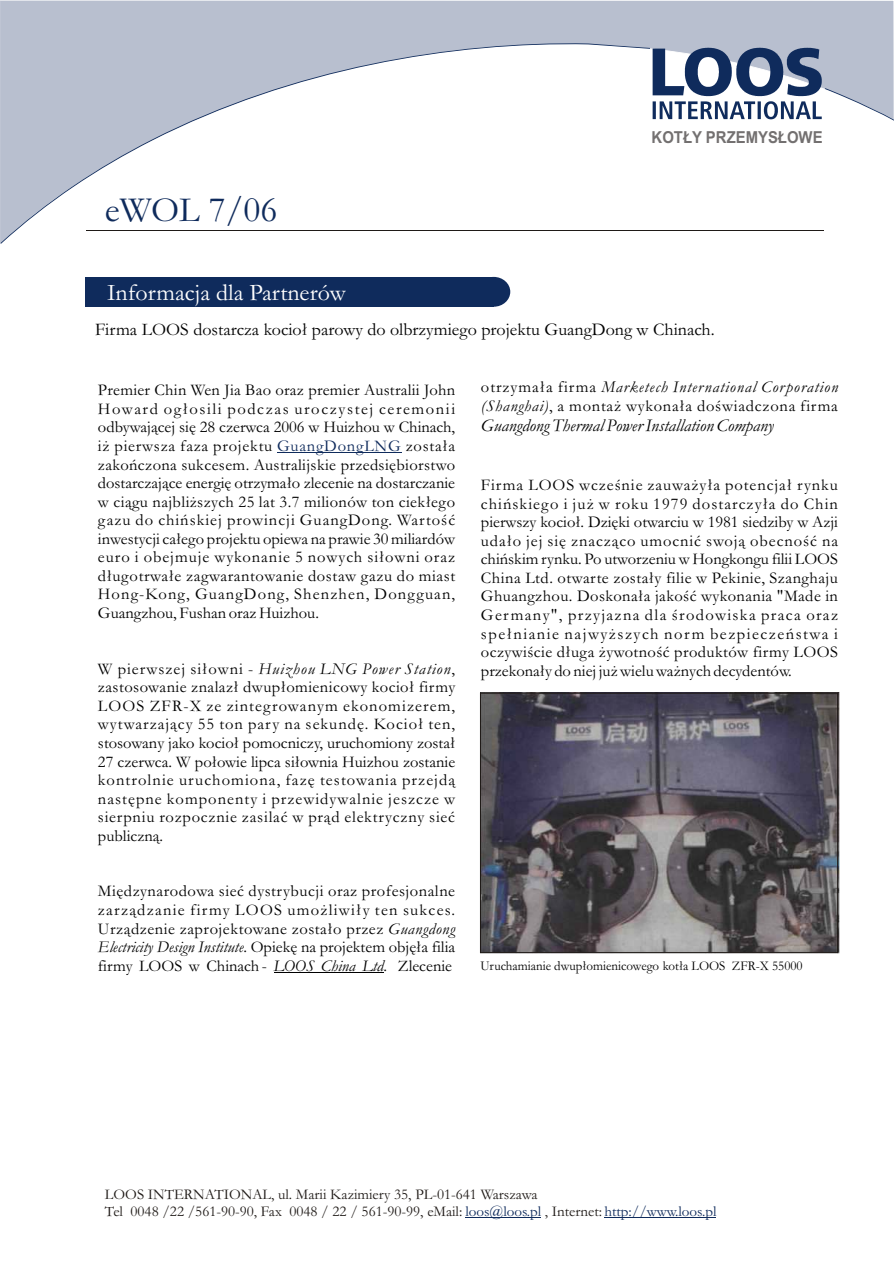
<style>
.page{position:relative;width:894px;height:1263px;background:#fff}
.page>*{position:absolute;margin:0;border:0;box-sizing:border-box;transform-origin:0 0}
.t1{font:36px "Garamond";color:#0f2b5c}
.t2{font:24px "Garamond";color:#fff}
.t3{font:18px "Garamond";color:#000}
.t4{font:italic 18px "Garamond";color:#000}
.t5{font:16.5px/18.6px "Garamond";color:#000;text-align:justify}
.t6{font:16.5px/18.6px "Garamond";letter-spacing:.045em;color:#000}
.t7{font:700 16.5px "Arial";color:#737070;scale:.9 1}
.t8{font:15px/16.8px "Garamond";color:#1f1a17}
.t9{font:13.5px "Garamond";color:#000;scale:.96 1}
.s1{color:#0f2b5c}
.s2{font-style:italic}
</style>
<div class="page">
<div style="left:85px;top:277px;width:408px;height:30px;background:#0f2b5c"></div>
<div style="left:477px;top:277px;width:33px;height:30px;background:#0f2b5c;border-radius:50%"></div>
<svg style="left:0;top:0;width:894px;height:231px;fill:#b8bfcf"></svg>
<svg style="left:0;top:41px;width:650px;height:203px"></svg>
<svg style="left:653px;top:48px;width:241px;height:73px"></svg>
<hr style="left:274px;top:972px;width:110px;height:1px;background:#000">
<hr style="left:277px;top:452px;width:125px;height:1px;background:#0f2b5c">
<hr style="left:465px;top:1217px;width:76px;height:1px;background:#0f2b5c">
<hr style="left:605px;top:1217px;width:111px;height:1px;background:#0f2b5c">
<img style="left:481px;top:692px;width:358px;height:261px">
<div style="left:480px;top:693px;width:358px;height:260px;border:1px solid #1f1a17"></div>
<h1 class="t1" style="left:105px;top:197px;width:174px">eWOL 7/06</h1>
<p class="t7" style="left:652px;top:131px;width:191px">KOT£Y PRZEMYS£OWE</p>
<h2 class="t2" style="left:107px;top:284px;width:240px">Informacja dla Partnerów</h2>
<p class="t3" style="left:95px;top:323px;width:621px">Firma LOOS dostarcza kocio³ parowy do olbrzymiego projektu GuangDong w Chinach.</p>
<p class="t5" style="left:98px;top:383px;width:359px">Premier Chin Wen Jia Bao oraz premier Australii John Howard og³osili podczas uroczystej ceremonii odbywaj¹cej siê 28 czerwca 2006 w Huizhou w Chinach, i¿ pierwsza faza projektu <span class="s1">GuangDongLNG</span> zosta³a zakoñczona sukcesem. Australijskie przedsiêbiorstwo dostarczaj¹ce energiê otrzyma³o zlecenie na dostarczanie w ci¹gu najbli¿szych 25 lat 3.7 milionów ton ciek³ego gazu do chiñskiej prowincji GuangDong. Wartoœæ inwestycji ca³ego projektu opiewa na prawie 30 miliardów euro i obejmuje wykonanie 5 nowych si³owni oraz d³ugotrwa³e zagwarantowanie dostaw gazu do miast Hong-Kong, GuangDong, Shenzhen, Dongguan, Guangzhou, Fushan oraz Huizhou.</p>
<p class="t5" style="left:98px;top:661px;width:359px">W pierwszej si³owni - <span class="s2">Huizhou LNG Power Station</span>, zastosowanie znalaz³ dwup³omienicowy kocio³ firmy LOOS ZFR-X ze zintegrowanym ekonomizerem, wytwarzaj¹cy 55 ton pary na sekundê. Kocio³ ten, stosowany jako kocio³ pomocniczy, uruchomiony zosta³<br>27 czerwca. W po³owie lipca si³ownia Huizhou zostanie kontrolnie uruchomiona, fazê testowania przejd¹ nastêpne komponenty i przewidywalnie jeszcze w sierpniu rozpocznie zasilaæ w pr¹d elektryczny sieæ publiczn¹.</p>
<p class="t5" style="left:98px;top:884px;width:359px">Miêdzynarodowa sieæ dystrybucji oraz profesjonalne zarz¹dzanie firmy LOOS umo¿liwi³y ten sukces.<br>Urz¹dzenie zaprojektowane zosta³o przez <span class="s2">Guangdong Electricity Design Institute</span>. Opiekê na projektem objê³a filia firmy LOOS w Chinach - <span class="s2">LOOS China Ltd</span>. Zlecenie</p>
<p class="t6" style="left:481px;top:380px;width:359px">otrzyma³a firma <span class="s2">Marketech International Corporation (Shanghai)</span>, a monta¿ wykona³a doœwiadczona firma</p>
<p class="t4" style="left:481px;top:419px;width:294px">Guangdong Thermal Power Installation Company</p>
<p class="t5" style="left:481px;top:478px;width:359px">Firma LOOS wczeœnie zauwa¿y³a potencja³ rynku chiñskiego i ju¿ w roku 1979 dostarczy³a do Chin pierwszy kocio³. Dziêki otwarciu w 1981 siedziby w Azji uda³o jej siê znacz¹co umocniæ swoj¹ obecnoœæ na chiñskim rynku. Po utworzeniu w Hongkongu filii LOOS China Ltd. otwarte zosta³y filie w Pekinie, Szanghaju Ghuangzhou. Doskona³a jakoœæ wykonania "Made in Germany", przyjazna dla œrodowiska praca oraz spe³nianie najwy¿szych norm bezpieczeñstwa i oczywiœcie d³uga ¿ywotnoœæ produktów firmy LOOS przekona³y do niej ju¿ wielu wa¿nych decydentów.</p>
<p class="t9" style="left:480px;top:961px;width:337px">Uruchamianie dwup³omienicowego kot³a LOOS ZFR-X 55000</p>
<p class="t8" style="left:105px;top:1188px;width:613px">LOOS INTERNATIONAL, ul. Marii Kazimiery 35, PL-01-641 Warszawa<br>Tel 0048 /22 /561-90-90, Fax 0048 / 22 / 561-90-99, eMail: <span class="s1">loos@loos.pl</span> , Internet:<span class="s1">http://www.loos.pl</span></p>
</div>
